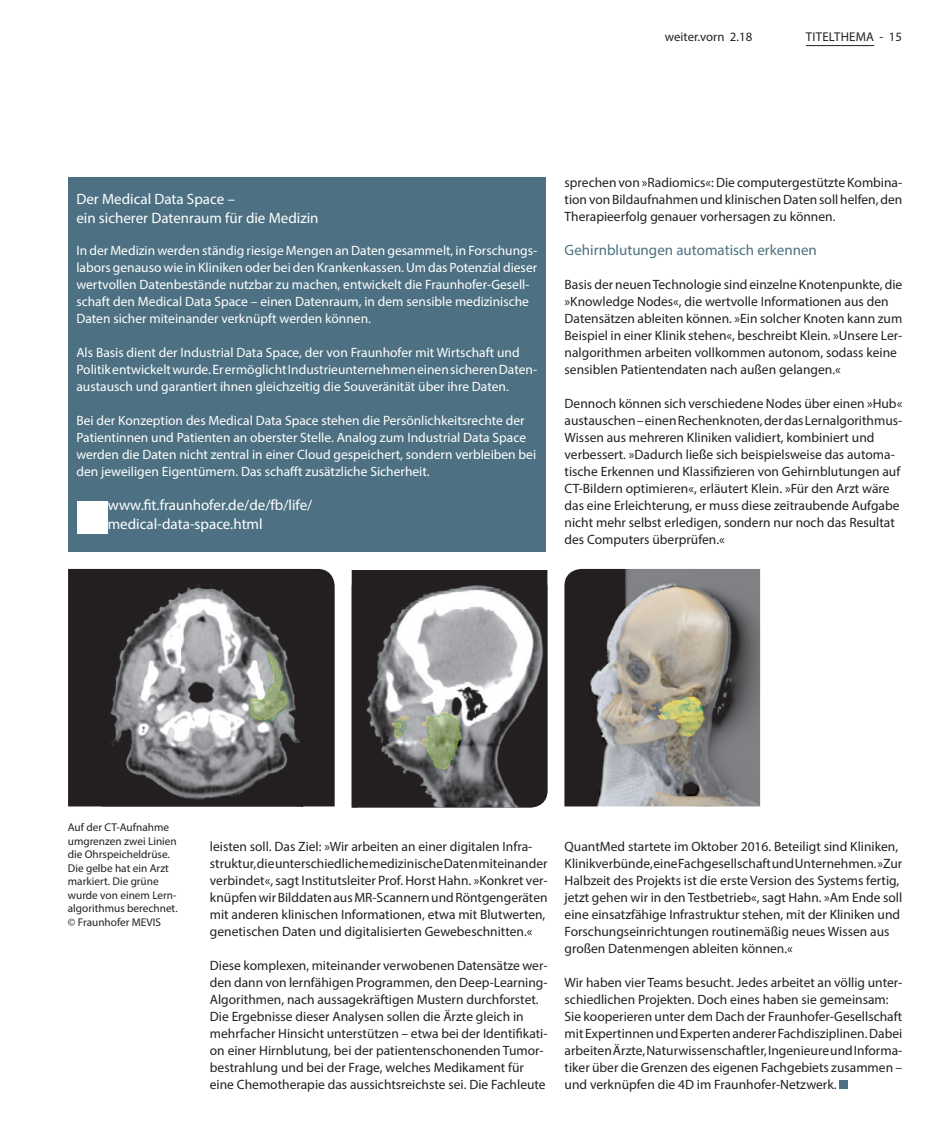
<style>
.page{position:relative;width:936px;height:1140px;background:#fff}
.page>*{position:absolute;margin:0;border:0;box-sizing:border-box;transform-origin:0 0}
.Zwischenüberschrift{font:15px/18.8px "Myriad Pro";color:#fff}
.Zwischenüberschrift-2{font:15px "Myriad Pro";color:#4d7182}
.Fließtext{font:13.5px/17px "Myriad Pro";color:#231f20}
.Fließtext-2{font:13.5px/17px "Myriad Pro";color:#fff}
.t1{font:12.75px "Myriad Pro";color:#231f20}
.t2{font:12.75px "Myriad Pro";letter-spacing:.02em;color:#231f20}
.BU{font:11.25px/13.5px "Myriad Pro";color:#231f20}
</style>
<div class="page">
<hr style="left:805px;top:45px;width:69px;height:1px;background:#231f20">
<div style="left:839px;top:1080px;width:9px;height:9px;background:#4d7182"></div>
<div style="left:68px;top:177px;width:477px;height:375px;background:#4d7182"></div>
<img style="left:564px;top:569px;width:196px;height:237px">
<div style="left:351px;top:570px;width:196px;height:15px;background:#231f20"></div>
<img style="left:351px;top:585px;width:196px;height:222px">
<div style="left:68px;top:569px;width:266px;height:237px;background:#231f20"></div>
<img style="left:102px;top:584px;width:200px;height:222px">
<img style="left:77px;top:501px;width:31px;height:33px">
<p class="t1" style="left:665px;top:29px;width:89px">weiter.vorn 2.18</p>
<p class="t2" style="left:805px;top:29px;width:97px">TITELTHEMA - 15</p>
<p class="Zwischenüberschrift" style="left:76px;top:189px;width:244px">Der Medical Data Space –<br>ein sicherer Datenraum für die Medizin</p>
<p class="Fließtext-2" style="left:76px;top:242px;width:462px">In der Medizin werden ständig riesige Mengen an Daten gesammelt, in Forschungs&shy;labors genauso wie in Kliniken oder bei den Krankenkassen. Um das Potenzial dieser wertvollen Datenbestände nutzbar zu machen, entwickelt die Fraunhofer-Gesell&shy;schaft den Medical Data Space – einen Datenraum, in dem sensible medizinische Daten sicher miteinander verknüpft werden können.</p>
<p class="Fließtext-2" style="left:76px;top:344px;width:462px">Als Basis dient der Industrial Data Space, der von Fraunhofer mit Wirtschaft und<br>Politik entwickelt wurde. Er ermöglicht Industrieunternehmen einen sicheren Daten&shy;austausch und garantiert ihnen gleichzeitig die Souveränität über ihre Daten.</p>
<p class="Fließtext-2" style="left:76px;top:412px;width:461px">Bei der Konzeption des Medical Data Space stehen die Persönlichkeitsrechte der Patientinnen und Patienten an oberster Stelle. Analog zum Industrial Data Space werden die Daten nicht zentral in einer Cloud gespeichert, sondern verbleiben bei den jeweiligen Eigentümern. Das schafft zusätzliche Sicherheit.</p>
<p class="Zwischenüberschrift" style="left:108px;top:496px;width:206px">www.fit.fraunhofer.de/de/fb/life/ medical-data-space.html</p>
<p class="Fließtext" style="left:564px;top:174px;width:339px;text-align:justify">sprechen von »Radiomics«: Die computergestützte Kombina&shy;tion von Bildaufnahmen und klinischen Daten soll helfen, den Therapieerfolg genauer vorhersagen zu können.</p>
<p class="Zwischenüberschrift-2" style="left:564px;top:241px;width:254px">Gehirnblutungen automatisch erkennen</p>
<p class="Fließtext" style="left:564px;top:276px;width:339px">Basis der neuen Technologie sind einzelne Knotenpunkte, die »Knowledge Nodes«, die wertvolle Informationen aus den Datensätzen ableiten können. »Ein solcher Knoten kann zum Beispiel in einer Klinik stehen«, beschreibt Klein. »Unsere Ler&shy;nalgorithmen arbeiten vollkommen autonom, sodass keine sensiblen Patientendaten nach außen gelangen.«</p>
<p class="Fließtext" style="left:564px;top:395px;width:339px">Dennoch können sich verschiedene Nodes über einen »Hub« austauschen – einen Rechenknoten, der das Lernalgorithmus-Wissen aus mehreren Kliniken validiert, kombiniert und verbessert. »Dadurch ließe sich beispielsweise das automa&shy;tische Erkennen und Klassifizieren von Gehirnblutungen auf CT-Bildern optimieren«, erläutert Klein. »Für den Arzt wäre das eine Erleichterung, er muss diese zeitraubende Aufgabe nicht mehr selbst erledigen, sondern nur noch das Resultat des Computers überprüfen.«</p>
<p class="BU" style="left:68px;top:820px;width:110px">Auf der CT-Aufnahme umgrenzen zwei Linien</p>
<p class="BU" style="left:68px;top:847px;width:103px">die Ohrspeicheldrüse.</p>
<p class="BU" style="left:68px;top:861px;width:102px">Die gelbe hat ein Arzt markiert. Die grüne</p>
<p class="BU" style="left:68px;top:888px;width:111px">wurde von einem Lern&shy;algorithmus berechnet.</p>
<p class="BU" style="left:68px;top:915px;width:95px">© Fraunhofer MEVIS</p>
<p class="Fließtext" style="left:210px;top:837px;width:339px">leisten soll. Das Ziel: »Wir arbeiten an einer digitalen Infra&shy;struktur, die unterschiedliche medizinische Daten miteinander verbindet«, sagt Institutsleiter Prof. Horst Hahn. »Konkret ver&shy;knüpfen wir Bilddaten aus MR-Scannern und Röntgengeräten mit anderen klinischen Informationen, etwa mit Blutwerten, genetischen Daten und digitalisierten Gewebeschnitten.«</p>
<p class="Fließtext" style="left:210px;top:956px;width:339px">Diese komplexen, miteinander verwobenen Datensätze wer&shy;den dann von lernfähigen Programmen, den Deep-Learning-Algorithmen, nach aussagekräftigen Mustern durchforstet.<br>Die Ergebnisse dieser Analysen sollen die Ärzte gleich in mehrfacher Hinsicht unterstützen – etwa bei der Identifikati&shy;on einer Hirnblutung, bei der patientenschonenden Tumor&shy;bestrahlung und bei der Frage, welches Medikament für eine Chemotherapie das aussichtsreichste sei. Die Fachleute</p>
<p class="Fließtext" style="left:564px;top:837px;width:339px">QuantMed startete im Oktober 2016. Beteiligt sind Kliniken, Klinikverbünde, eine Fachgesellschaft und Unternehmen. »Zur Halbzeit des Projekts ist die erste Version des Systems fertig, jetzt gehen wir in den Testbetrieb«, sagt Hahn. »Am Ende soll eine einsatzfähige Infrastruktur stehen, mit der Kliniken und Forschungseinrichtungen routinemäßig neues Wissen aus großen Datenmengen ableiten können.«</p>
<p class="Fließtext" style="left:564px;top:973px;width:339px">Wir haben vier Teams besucht. Jedes arbeitet an völlig unter&shy;schiedlichen Projekten. Doch eines haben sie gemeinsam:<br>Sie kooperieren unter dem Dach der Fraunhofer-Gesellschaft mit Expertinnen und Experten anderer Fachdisziplinen. Dabei arbeiten Ärzte, Naturwissenschaftler, Ingenieure und Informa&shy;tiker über die Grenzen des eigenen Fachgebiets zusammen – und verknüpfen die 4D im Fraunhofer-Netzwerk.</p>
</div>
